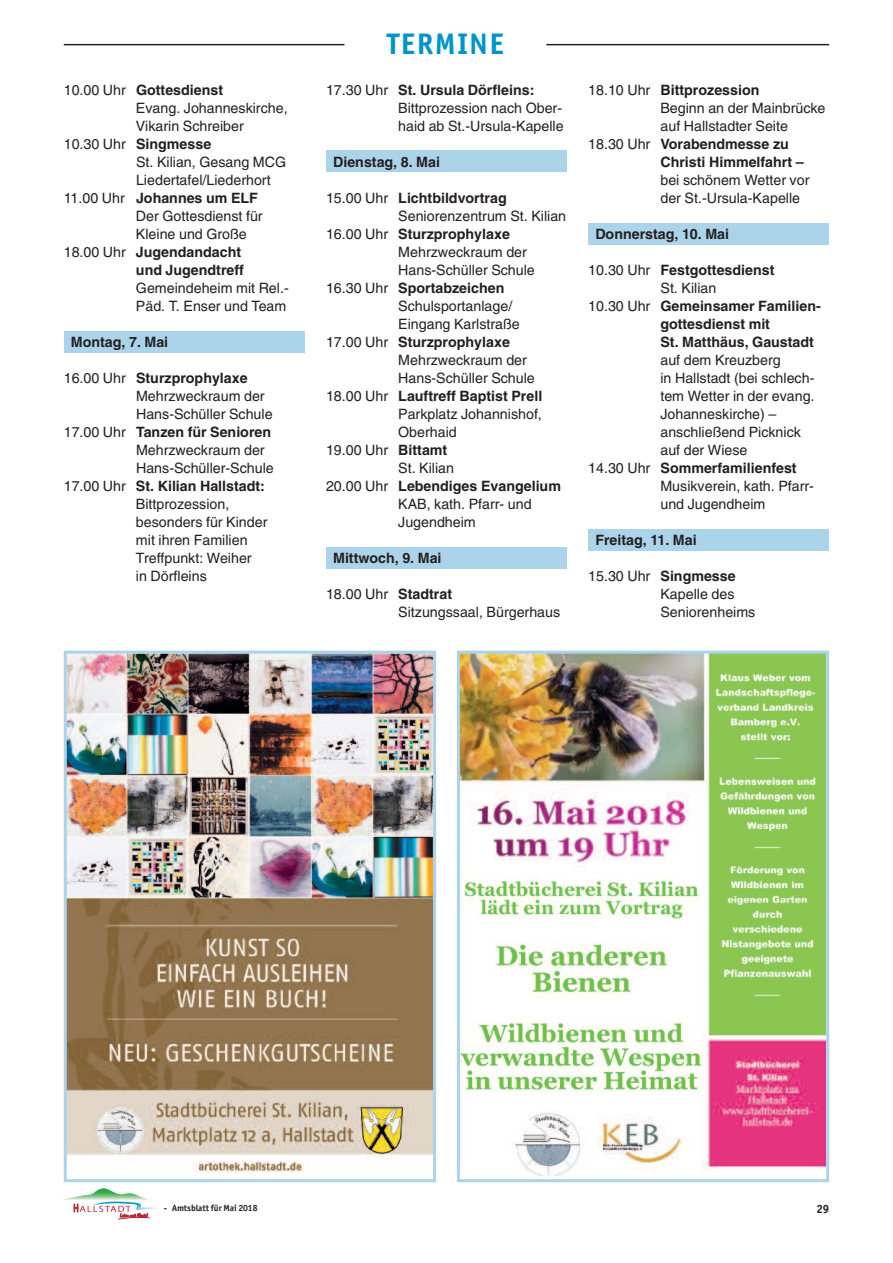
<style>
.page{position:relative;width:893px;height:1263px;background:#fff}
.page>*{position:absolute;margin:0;border:0;box-sizing:border-box;transform-origin:0 0}
.t1{font:700 30px "Officina Sans";letter-spacing:.055em;color:#0094c9}
.t2{font:14.25px/18px "Helvetica";color:#231f20}
.t3{font:700 14.25px "Helvetica";color:#231f20}
.t4{font:700 12px "Officina Sans";color:#231f20}
.t5{font:700 9px "Officina Sans";color:#231f20}
.s1{font-weight:400}
.s2{font-weight:700}
</style>
<div class="page">
<hr style="left:64px;top:44px;width:280px;height:1px;background:#231f20">
<hr style="left:546px;top:44px;width:283px;height:1px;background:#231f20">
<svg style="left:63px;top:1188px;width:94px;height:31px"></svg>
<div style="left:326px;top:547px;width:241px;height:22px;background:#abd4ea"></div>
<div style="left:326px;top:151px;width:241px;height:21px;background:#abd4ea"></div>
<div style="left:64px;top:331px;width:241px;height:21px;background:#abd4ea"></div>
<div style="left:588px;top:224px;width:241px;height:21px;background:#abd4ea"></div>
<div style="left:588px;top:529px;width:241px;height:22px;background:#abd4ea"></div>
<img style="left:461px;top:655px;width:364px;height:521px">
<div style="left:457px;top:651px;width:372px;height:531px;border:3px solid #abd4ea"></div>
<img style="left:68px;top:655px;width:364px;height:518px">
<div style="left:64px;top:651px;width:372px;height:531px;border:3px solid #abd4ea"></div>
<p class="t3" style="left:64px;top:84px;width:161px"><span class="s1">10.00 Uhr</span> Gottesdienst</p>
<p class="t2" style="left:136px;top:100px;width:153px">Evang. Johanneskirche,</p>
<p class="t2" style="left:136px;top:118px;width:109px">Vikarin Schreiber</p>
<p class="t3" style="left:64px;top:138px;width:149px"><span class="s1">10.30 Uhr</span> Singmesse</p>
<p class="t2" style="left:136px;top:154px;width:152px">St. Kilian, Gesang MCG</p>
<p class="t2" style="left:136px;top:172px;width:136px">Liedertafel/Liederhort</p>
<p class="t3" style="left:64px;top:192px;width:196px"><span class="s1">11.00 Uhr</span> Johannes um ELF</p>
<p class="t2" style="left:136px;top:208px;width:128px">Der Gottesdienst für</p>
<p class="t2" style="left:136px;top:226px;width:112px">Kleine und Große</p>
<p class="t3" style="left:64px;top:246px;width:179px"><span class="s1">18.00 Uhr</span> Jugendandacht</p>
<p class="t3" style="left:136px;top:264px;width:110px">und Jugendtreff</p>
<p class="t2" style="left:136px;top:280px;width:154px">Gemeindeheim mit Rel.-<br>Päd. T. Enser und Team</p>
<p class="t3" style="left:71px;top:336px;width:99px">Montag, 7. Mai</p>
<p class="t3" style="left:64px;top:372px;width:185px"><span class="s1">16.00 Uhr</span> Sturzprophylaxe</p>
<p class="t2" style="left:136px;top:388px;width:130px">Mehrzweckraum der</p>
<p class="t2" style="left:136px;top:406px;width:138px">Hans-Schüller Schule</p>
<p class="t3" style="left:64px;top:426px;width:209px"><span class="s1">17.00 Uhr</span> Tanzen für Senioren</p>
<p class="t2" style="left:136px;top:442px;width:130px">Mehrzweckraum der</p>
<p class="t2" style="left:136px;top:460px;width:139px">Hans-Schüller-Schule</p>
<p class="t3" style="left:64px;top:480px;width:203px"><span class="s1">17.00 Uhr</span> St. Kilian Hallstadt:</p>
<p class="t2" style="left:136px;top:496px;width:95px">Bittprozession,</p>
<p class="t2" style="left:136px;top:514px;width:133px">besonders für Kinder</p>
<p class="t2" style="left:136px;top:532px;width:113px">mit ihren Familien</p>
<p class="t2" style="left:136px;top:550px;width:117px">Treffpunkt: Weiher</p>
<p class="t2" style="left:136px;top:568px;width:72px">in Dörfleins</p>
<h1 class="t1" style="left:387px;top:27px;width:118px">TERMINE</h1>
<p class="t2" style="left:398px;top:82px;width:167px;text-indent:-72px">17.30 Uhr <span class="s2">St. Ursula Dörfleins:<br></span>Bittprozession nach Ober&shy;haid ab St.-Ursula-Kapelle</p>
<p class="t3" style="left:333px;top:156px;width:108px">Dienstag, 8. Mai</p>
<p class="t3" style="left:326px;top:192px;width:182px"><span class="s1">15.00 Uhr</span> Lichtbildvortrag</p>
<p class="t2" style="left:398px;top:208px;width:169px">Seniorenzentrum St. Kilian</p>
<p class="t3" style="left:326px;top:228px;width:185px"><span class="s1">16.00 Uhr</span> Sturzprophylaxe</p>
<p class="t2" style="left:398px;top:244px;width:130px">Mehrzweckraum der</p>
<p class="t2" style="left:398px;top:262px;width:138px">Hans-Schüller Schule</p>
<p class="t3" style="left:326px;top:282px;width:180px"><span class="s1">16.30 Uhr</span> Sportabzeichen</p>
<p class="t2" style="left:398px;top:298px;width:116px">Schulsportanlage/</p>
<p class="t2" style="left:398px;top:316px;width:123px">Eingang Karlstraße</p>
<p class="t3" style="left:326px;top:336px;width:185px"><span class="s1">17.00 Uhr</span> Sturzprophylaxe</p>
<p class="t2" style="left:398px;top:352px;width:130px">Mehrzweckraum der</p>
<p class="t2" style="left:398px;top:370px;width:138px">Hans-Schüller Schule</p>
<p class="t3" style="left:326px;top:390px;width:218px"><span class="s1">18.00 Uhr</span> Lauftreff Baptist Prell</p>
<p class="t2" style="left:398px;top:406px;width:145px">Parkplatz Johannishof,</p>
<p class="t2" style="left:398px;top:424px;width:60px">Oberhaid</p>
<p class="t2" style="left:326px;top:442px;width:123px">19.00 Uhr <span class="s2">Bittamt</span></p>
<p class="t2" style="left:398px;top:460px;width:57px">St. Kilian</p>
<p class="t3" style="left:326px;top:480px;width:236px"><span class="s1">20.00 Uhr</span> Lebendiges Evangelium</p>
<p class="t2" style="left:398px;top:496px;width:135px">KAB, kath. Pfarr- und</p>
<p class="t2" style="left:398px;top:514px;width:79px">Jugendheim</p>
<p class="t3" style="left:333px;top:552px;width:110px">Mittwoch, 9. Mai</p>
<p class="t2" style="left:398px;top:586px;width:163px;text-indent:-72px">18.00 Uhr <span class="s2">Stadtrat<br></span>Sitzungssaal, Bürgerhaus</p>
<p class="t3" style="left:588px;top:84px;width:173px"><span class="s1">18.10 Uhr</span> Bittprozession</p>
<p class="t2" style="left:660px;top:100px;width:167px">Beginn an der Mainbrücke</p>
<p class="t2" style="left:660px;top:118px;width:129px">auf Hallstadter Seite</p>
<p class="t3" style="left:588px;top:138px;width:202px"><span class="s1">18.30 Uhr</span> Vorabendmesse zu</p>
<p class="t3" style="left:660px;top:156px;width:145px">Christi Himmelfahrt –</p>
<p class="t2" style="left:660px;top:172px;width:150px">bei schönem Wetter vor der St.-Ursula-Kapelle</p>
<p class="t3" style="left:595px;top:228px;width:135px">Donnerstag, 10. Mai</p>
<p class="t3" style="left:588px;top:264px;width:188px"><span class="s1">10.30 Uhr</span> Festgottesdienst</p>
<p class="t2" style="left:660px;top:280px;width:57px">St. Kilian</p>
<p class="t3" style="left:588px;top:300px;width:234px"><span class="s1">10.30 Uhr</span> Gemeinsamer Familien-</p>
<p class="t3" style="left:660px;top:318px;width:111px">gottesdienst mit</p>
<p class="t3" style="left:660px;top:336px;width:155px">St. Matthäus, Gaustadt</p>
<p class="t2" style="left:660px;top:352px;width:122px">auf dem Kreuzberg</p>
<p class="t2" style="left:660px;top:370px;width:155px">in Hallstadt (bei schlech-</p>
<p class="t2" style="left:660px;top:388px;width:156px">tem Wetter in der evang.</p>
<p class="t2" style="left:660px;top:406px;width:118px">Johanneskirche) –</p>
<p class="t2" style="left:660px;top:424px;width:142px">anschließend Picknick</p>
<p class="t2" style="left:660px;top:442px;width:89px">auf der Wiese</p>
<p class="t3" style="left:588px;top:462px;width:210px"><span class="s1">14.30 Uhr</span> Sommerfamilienfest</p>
<p class="t2" style="left:660px;top:478px;width:155px">Musikverein, kath. Pfarr-</p>
<p class="t2" style="left:660px;top:496px;width:106px">und Jugendheim</p>
<p class="t3" style="left:595px;top:534px;width:103px">Freitag, 11. Mai</p>
<p class="t2" style="left:660px;top:568px;width:97px;text-indent:-72px">15.30 Uhr <span class="s2">Singmesse<br></span>Kapelle des<br>Seniorenheims</p>
<p class="t5" style="left:164px;top:1203px;width:95px">- Amtsblatt für Mai 2018</p>
<p class="t4" style="left:816px;top:1202px;width:14px">29</p>
</div>
